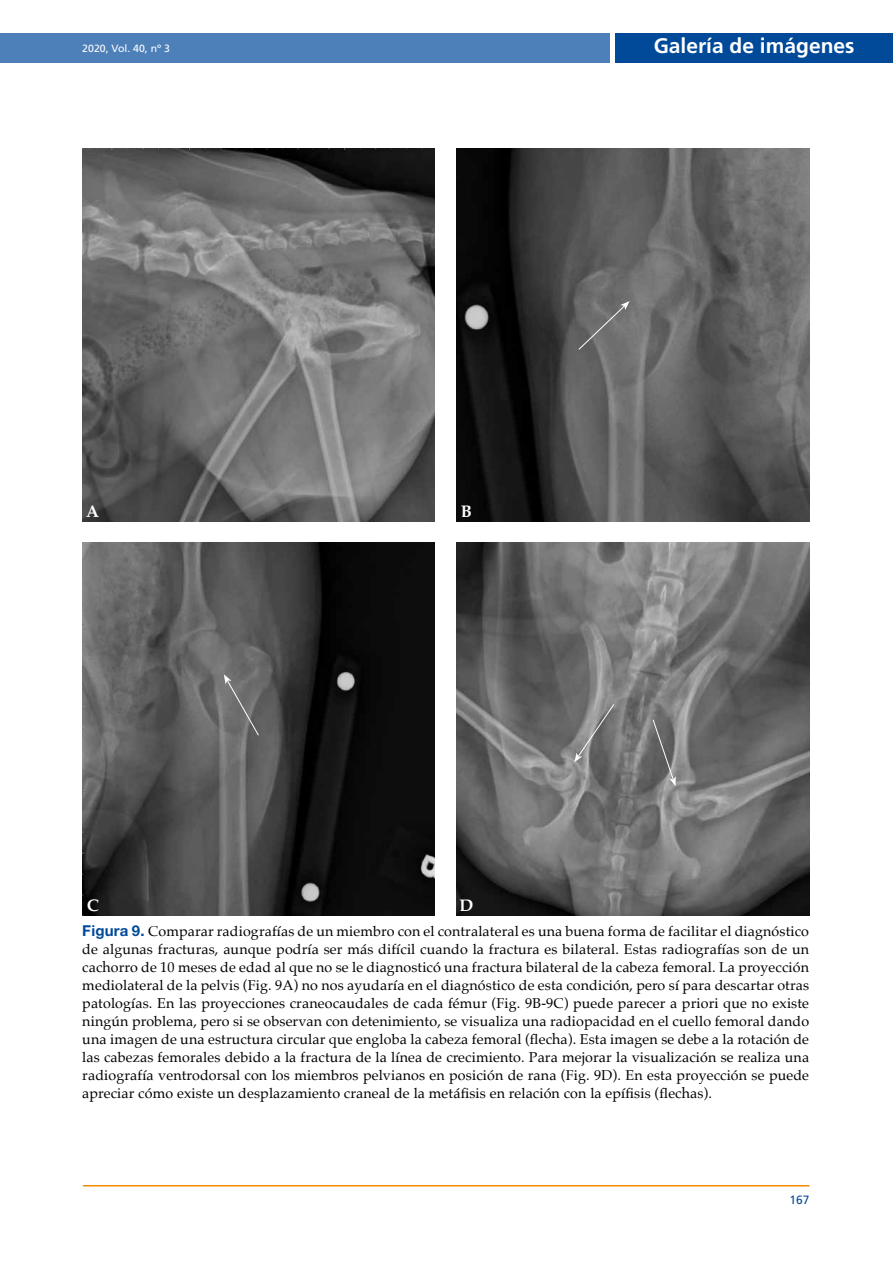
<style>
.page{position:relative;width:893px;height:1263px;background:#fff}
.page>*{position:absolute;margin:0;border:0;box-sizing:border-box;transform-origin:0 0}
.t1{font:700 21px "Frutiger";color:#fff}
.t2{font:700 16.8px "Palatino";color:#fff}
.t3{font:14.25px/18px "Palatino";letter-spacing:.01em;color:#000;text-align:justify}
.t4{font:12px "Frutiger";color:#004a99}
.t5{font:10.5px "Frutiger";color:#fff}
.s1{font-family:"Helvetica Neue LT Std";font-weight:700;font-size:15px;color:#004a99}
</style>
<div class="page">
<div style="left:0;top:34px;width:610px;height:29px;background:#4d80b8"></div>
<div style="left:615px;top:34px;width:278px;height:29px;background:#004a99"></div>
<hr style="left:83px;top:1185px;width:726px;height:1px;background:#f28c00">
<img style="left:456px;top:148px;width:353px;height:374px">
<svg style="left:578px;top:301px;width:52px;height:49px;background:#737373"></svg>
<img style="left:456px;top:542px;width:353px;height:374px">
<svg style="left:574px;top:703px;width:41px;height:59px;background:#808080"></svg>
<svg style="left:652px;top:719px;width:24px;height:67px;background:#737373"></svg>
<img style="left:82px;top:542px;width:353px;height:374px">
<svg style="left:224px;top:674px;width:35px;height:62px;background:#747474"></svg>
<img style="left:82px;top:148px;width:353px;height:374px">
<p class="t5" style="left:82px;top:42px;width:89px">2020, Vol. 40, nº 3</p>
<p class="t2" style="left:86px;top:497px;width:15px">A</p>
<p class="t2" style="left:461px;top:497px;width:13px">B</p>
<h1 class="t1" style="left:654px;top:34px;width:202px">Galería de imágenes</h1>
<p class="t2" style="left:87px;top:891px;width:14px">C</p>
<p class="t2" style="left:459px;top:891px;width:15px">D</p>
<p class="t3" style="left:82px;top:922px;width:728px"><span class="s1">Figura 9.</span> Comparar radiografías de un miembro con el contralateral es una buena forma de facilitar el diagnóstico de algunas fracturas, aunque podría ser más difícil cuando la fractura es bilateral. Estas radiografías son de un cachorro de 10 meses de edad al que no se le diagnosticó una fractura bilateral de la cabeza femoral. La proyección mediolateral de la pelvis (Fig. 9A) no nos ayudaría en el diagnóstico de esta condición, pero sí para descartar otras patologías. En las proyecciones craneocaudales de cada fémur (Fig. 9B-9C) puede parecer a priori que no existe ningún problema, pero si se observan con detenimiento, se visualiza una radiopacidad en el cuello femoral dando una imagen de una estructura circular que engloba la cabeza femoral (flecha). Esta imagen se debe a la rotación de las cabezas femorales debido a la fractura de la línea de crecimiento. Para mejorar la visualización se realiza una radiografía ventrodorsal con los miembros pelvianos en posición de rana (Fig. 9D). En esta proyección se puede apreciar cómo existe un desplazamiento craneal de la metáfisis en relación con la epífisis (flechas).</p>
<p class="t4" style="left:789px;top:1192px;width:22px">167</p>
</div>
